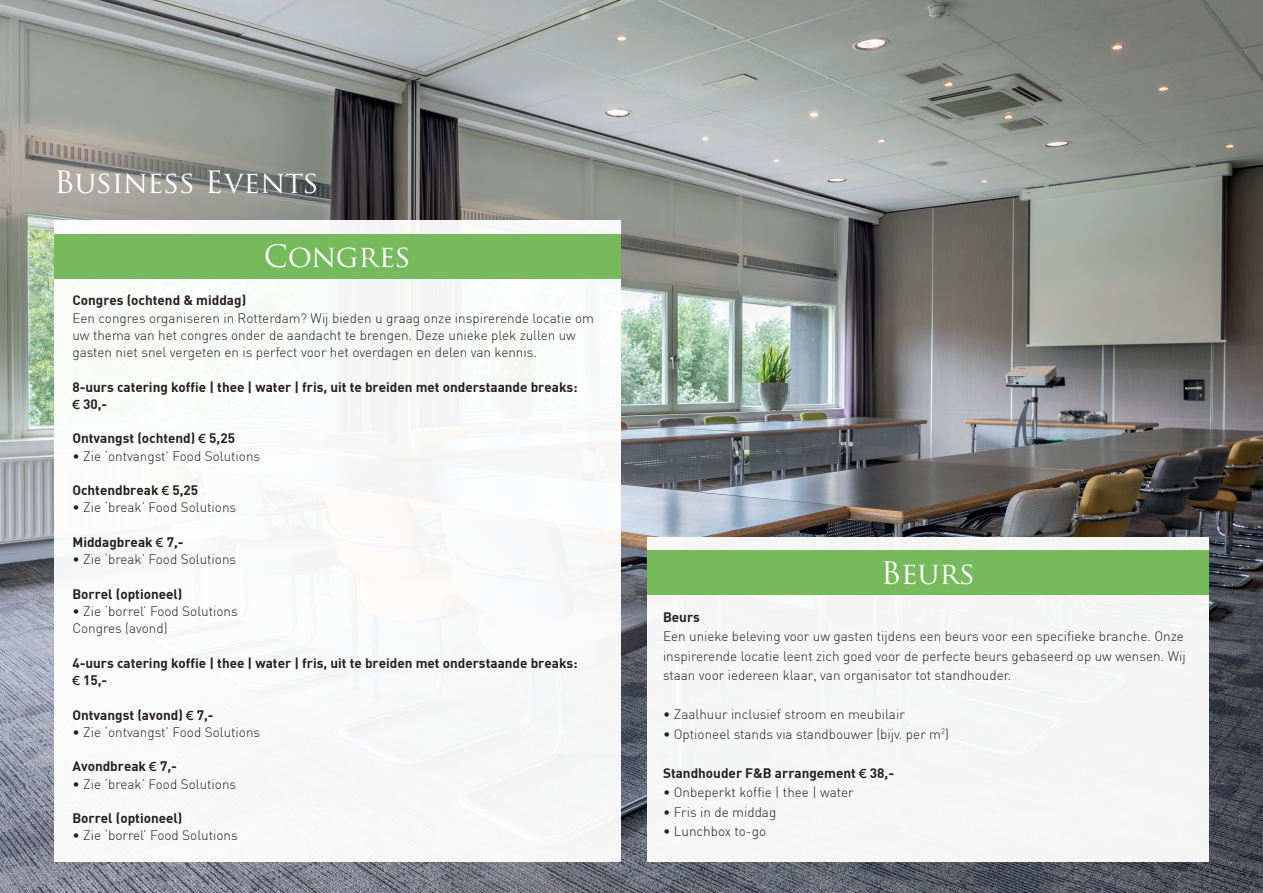
<style>
.page{position:relative;width:1263px;height:893px;background:#fff}
.page>*{position:absolute;margin:0;border:0;box-sizing:border-box;transform-origin:0 0}
.t1{font:30px "Trajan Pro";color:#fff}
.t2{font:300 13.5px/17.2px "DIN";color:#231f20}
.t3{font:13.5px/17.2px "DIN Bold";color:#231f20}
.s1{font-family:"Futura PT";font-weight:500}
</style>
<div class="page">
<img style="left:0;top:0;width:1263px;height:893px">
<div style="left:54px;top:221px;width:567px;height:641px;background:#fff"></div>
<div style="left:54px;top:234px;width:567px;height:44px;background:#76ba5d"></div>
<div style="left:647px;top:537px;width:562px;height:324px;background:#f6f6f6"></div>
<div style="left:647px;top:550px;width:562px;height:45px;background:#76ba5d"></div>
<h1 class="t1" style="left:54px;top:163px;width:266px">Business Events</h1>
<h1 class="t1" style="left:264px;top:237px;width:149px">Congres</h1>
<p class="t3" style="left:72px;top:291px;width:175px">Congres (ochtend &amp; middag)</p>
<p class="t2" style="left:72px;top:309px;width:523px">Een congres organiseren in Rotterdam? Wij bieden u graag onze inspirerende locatie om uw thema van het congres onder de aandacht te brengen. Deze unieke plek zullen uw gasten niet snel vergeten en is perfect voor het overdagen en delen van kennis.</p>
<p class="t3" style="left:72px;top:378px;width:507px">8-uurs catering koffie | thee | water | fris, uit te breiden met onderstaande breaks: <span class="s1">€</span> 30,-</p>
<p class="t3" style="left:72px;top:429px;width:164px">Ontvangst (ochtend) <span class="s1">€</span> 5,25</p>
<p class="t2" style="left:72px;top:447px;width:189px">• Zie ‘ontvangst’ Food Solutions</p>
<p class="t3" style="left:72px;top:481px;width:127px">Ochtendbreak <span class="s1">€</span> 5,25</p>
<p class="t2" style="left:72px;top:499px;width:165px">• Zie ‘break’ Food Solutions</p>
<p class="t3" style="left:72px;top:533px;width:113px">Middagbreak <span class="s1">€</span> 7,-</p>
<p class="t2" style="left:72px;top:551px;width:165px">• Zie ‘break’ Food Solutions</p>
<p class="t3" style="left:72px;top:585px;width:112px">Borrel (optioneel)</p>
<p class="t2" style="left:72px;top:602px;width:167px">• Zie ‘borrel’ Food Solutions<br>Congres (avond)</p>
<p class="t3" style="left:72px;top:654px;width:507px">4-uurs catering koffie | thee | water | fris, uit te breiden met onderstaande breaks: <span class="s1">€</span> 15,-</p>
<p class="t3" style="left:72px;top:705px;width:143px">Ontvangst (avond) <span class="s1">€</span> 7,-</p>
<p class="t2" style="left:72px;top:723px;width:189px">• Zie ‘ontvangst’ Food Solutions</p>
<p class="t3" style="left:72px;top:757px;width:106px">Avondbreak <span class="s1">€</span> 7,-</p>
<p class="t2" style="left:72px;top:775px;width:165px">• Zie ‘break’ Food Solutions</p>
<p class="t3" style="left:72px;top:809px;width:112px">Borrel (optioneel)</p>
<p class="t2" style="left:72px;top:827px;width:167px">• Zie ‘borrel’ Food Solutions</p>
<h1 class="t1" style="left:881px;top:554px;width:96px">Beurs</h1>
<p class="t3" style="left:663px;top:608px;width:38px">Beurs</p>
<p class="t2" style="left:663px;top:627px;width:524px;line-height:19.5px">Een unieke beleving voor uw gasten tijdens een beurs voor een specifieke branche. Onze inspirerende locatie leent zich goed voor de perfecte beurs gebaseerd op uw wensen. Wij staan voor iedereen klaar, van organisator tot standhouder.</p>
<p class="t2" style="left:663px;top:706px;width:243px">• Zaalhuur inclusief stroom en meubilair</p>
<p class="t2" style="left:663px;top:725px;width:287px">• Optioneel stands via standbouwer (bijv. per m<sup>2</sup>)</p>
<p class="t3" style="left:663px;top:764px;width:233px">Standhouder F&amp;B arrangement <span class="s1">€</span> 38,-</p>
<p class="t2" style="left:663px;top:784px;width:192px">• Onbeperkt koffie | thee | water</p>
<p class="t2" style="left:663px;top:803px;width:115px">• Fris in de middag</p>
<p class="t2" style="left:663px;top:823px;width:105px">• Lunchbox to-go</p>
</div>
